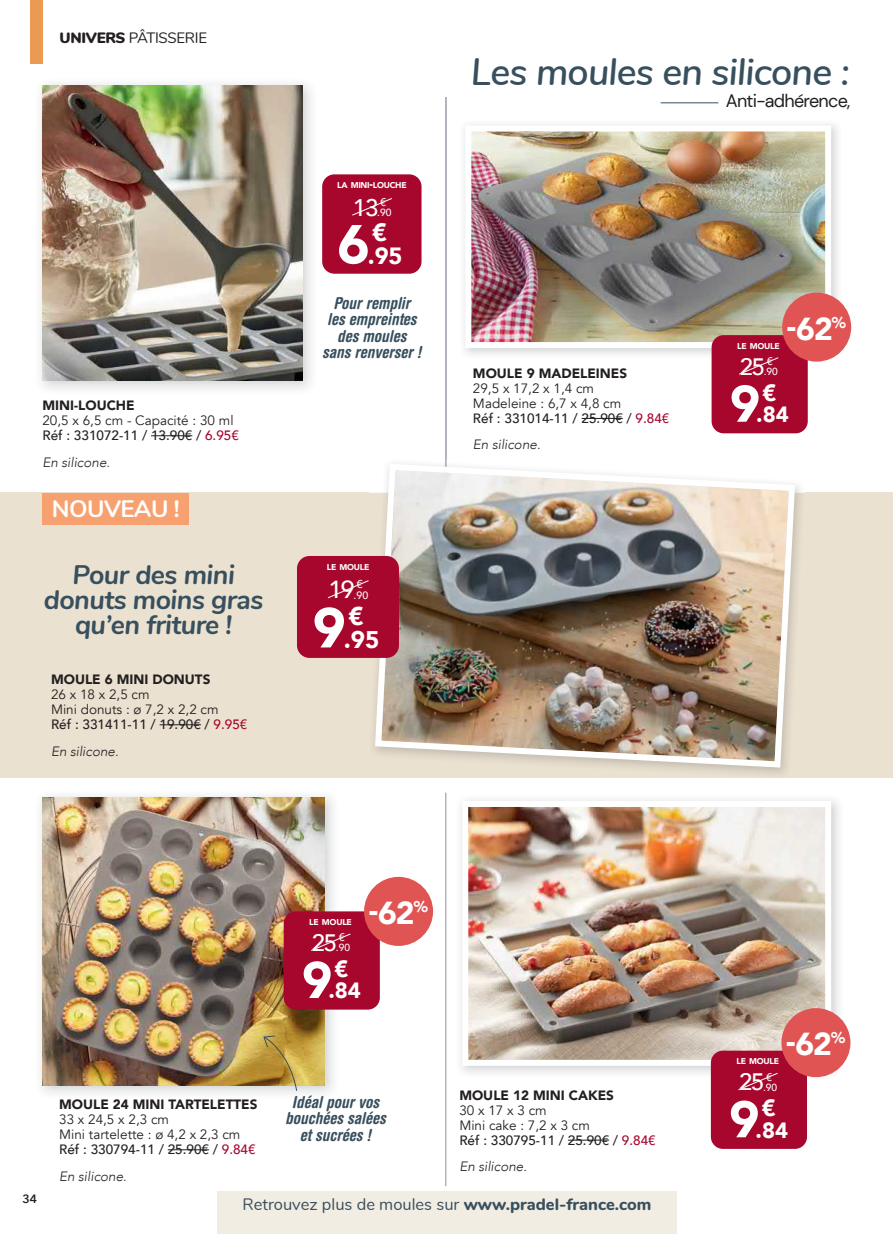
<style>
.page{position:relative;width:893px;height:1234px;background:#fff}
.page>*{position:absolute;margin:0;border:0;box-sizing:border-box;transform-origin:0 0}
.t1{font:900 55.8px "Avenir";color:#fff}
.t2{font:900 54.3px "Avenir";color:#fff}
.t3{font:900 51px "Avenir";color:#fff}
.t4{font:italic 600 37.5px "Nunito";letter-spacing:-.02em;color:#384f5e}
.t5{font:900 31.65px "Avenir";color:#fff}
.t6{font:italic 700 26.7px/25px "Nunito";letter-spacing:-.02em;color:#384f5e;text-align:center}
.t7{font:500 24.6px "Avenir";color:#fff}
.t8{font:500 24px "Avenir";color:#fff}
.t9{font:900 24px "Avenir";color:#fff}
.t10{font:700 23.85px "Nunito";letter-spacing:-.02em;color:#fff}
.t11{font:500 23.7px "Avenir";color:#fff}
.t12{font:900 23.4px "Avenir";color:#fff}
.t13{font:900 22.05px "Avenir";color:#fff}
.t14{font:18px "DM Sans";letter-spacing:-.04em;color:#231f20}
.t15{font:italic 700 condensed 16.5px/16.5px "Helvetica Rounded LT Std";color:#384f5e;text-align:center}
.t16{font:16.5px "Nunito";color:#384f5e}
.t17{font:15px "Nunito";letter-spacing:-.02em;color:#231f20}
.t18{font:13.5px/15px "Avenir";color:#231f20}
.t19{font:900 13.5px "Avenir";color:#231f20}
.t20{font:italic 300 13.5px "Avenir";color:#231f20}
.t21{font:600 12px "Avenir Next";color:#231f20}
.t22{font:500 10.65px "Avenir";color:#fff}
.t23{font:500 10.35px "Avenir";color:#fff}
.t24{font:500 10.2px "Avenir";color:#fff}
.t25{font:900 8.4px "Avenir";letter-spacing:-.03em;color:#fff}
.s1{font-weight:900}
.s2{font-weight:500}
.s3{font-weight:500;color:#a7062d}
.s4{font-size:12px}
.s5{font-weight:800}
</style>
<div class="page">
<div style="left:0;top:493px;width:893px;height:284px;background:#ebe1d0"></div>
<img style="left:462px;top:801px;width:381px;height:276px">
<img style="left:460px;top:799px;width:374px;height:269px">
<div style="left:30px;top:0;width:13px;height:64px;background:#ea9a53"></div>
<hr style="left:445px;top:98px;width:1px;height:375px;background:#b1b4bc">
<hr style="left:445px;top:792px;width:1px;height:393px;background:#b1b4bc">
<img style="left:40px;top:795px;width:299px;height:299px">
<img style="left:43px;top:797px;width:282px;height:287px">
<hr style="left:568px;top:1139px;width:41px;height:1px;background:#231f20">
<hr style="left:168px;top:1149px;width:41px;height:1px;background:#231f20">
<svg style="left:263px;top:1034px;width:34px;height:57px;background:#b79648"></svg>
<hr style="left:661px;top:102px;width:57px;height:1px;background:#384f5e">
<div style="left:284px;top:911px;width:96px;height:98px;background:#a7062d;border-radius:12px"></div>
<svg style="left:311px;top:933px;width:40px;height:18px"></svg>
<div style="left:711px;top:1050px;width:96px;height:98px;background:#a7062d;border-radius:12px"></div>
<svg style="left:738px;top:1072px;width:40px;height:18px"></svg>
<div style="left:781px;top:1007px;width:69px;height:69px;background:#e05553;border-radius:50%"></div>
<div style="left:364px;top:876px;width:69px;height:69px;background:#e05553;border-radius:50%"></div>
<img style="left:40px;top:83px;width:272px;height:306px">
<img style="left:43px;top:86px;width:259px;height:294px">
<hr style="left:151px;top:435px;width:41px;height:1px;background:#231f20">
<div style="left:322px;top:174px;width:99px;height:100px;background:#a7062d;border-radius:12px"></div>
<svg style="left:352px;top:198px;width:40px;height:18px"></svg>
<hr style="left:160px;top:724px;width:41px;height:1px;background:#231f20">
<img style="left:372px;top:460px;width:426px;height:310px">
<div style="left:217px;top:1191px;width:460px;height:42px;background:#f2ede3"></div>
<img style="left:466px;top:126px;width:376px;height:233px">
<img style="left:464px;top:124px;width:370px;height:227px">
<hr style="left:582px;top:418px;width:41px;height:1px;background:#231f20">
<div style="left:712px;top:335px;width:96px;height:98px;background:#a7062d;border-radius:12px"></div>
<svg style="left:739px;top:357px;width:40px;height:18px"></svg>
<div style="left:782px;top:292px;width:69px;height:69px;background:#e05553;border-radius:50%"></div>
<div style="left:43px;top:493px;width:146px;height:31px;background:#f8a170"></div>
<div style="left:297px;top:556px;width:102px;height:101px;background:#a7062d;border-radius:13px"></div>
<svg style="left:327px;top:580px;width:42px;height:18px"></svg>
<p class="t17" style="left:60px;top:27px;width:149px"><span class="s1">UNIVERS</span> PÂTISSERIE</p>
<p class="t19" style="left:42px;top:396px;width:94px">MINI-LOUCHE</p>
<p class="t18" style="left:42px;top:413px;width:198px">20,5 x 6,5 cm - Capacité : 30 ml<br><span class="s2">Réf : 331072-11 / 13.90€ /</span> <span class="s3">6.95€</span></p>
<p class="t20" style="left:42px;top:453px;width:69px">En silicone.</p>
<h3 class="t10" style="left:52px;top:492px;width:129px">NOUVEAU !</h3>
<h3 class="t6" style="left:44px;top:562px;width:221px">Pour des mini donuts moins gras qu’en friture !</h3>
<p class="t19" style="left:51px;top:670px;width:161px">MOULE 6 MINI DONUTS</p>
<p class="t18" style="left:51px;top:687px;width:198px">26 x 18 x 2,5 cm<br>Mini donuts : ø 7,2 x 2,2 cm<br><span class="s2">Réf : 331411-11 / 19.90€ /</span> <span class="s3">9.95€</span></p>
<p class="t20" style="left:51px;top:741px;width:69px">En silicone.</p>
<p class="t25" style="left:337px;top:180px;width:71px">LA MINI<span class="s4">-</span>LOUCHE</p>
<h3 class="t8" style="left:353px;top:192px;width:35px">13 <sup>€</sup></h3>
<p class="t23" style="left:377px;top:205px;width:16px">.90</p>
<h2 class="t2" style="left:337px;top:209px;width:51px">6 <sup>€</sup></h2>
<h3 class="t12" style="left:368px;top:240px;width:36px">.95</h3>
<p class="t15" style="left:322px;top:296px;width:101px">Pour remplir<br>les empreintes des moules sans renverser !</p>
<p class="t25" style="left:327px;top:561px;width:44px">LE MOULE</p>
<h3 class="t7" style="left:329px;top:573px;width:36px">19 <sup>€</sup></h3>
<p class="t22" style="left:353px;top:587px;width:16px">.90</p>
<h1 class="t1" style="left:313px;top:591px;width:52px">9 <sup>€</sup></h1>
<h3 class="t9" style="left:344px;top:623px;width:37px">.95</h3>
<h3 class="t4" style="left:471px;top:47px;width:380px">Les moules en silicone :</h3>
<h3 class="t14" style="left:726px;top:89px;width:126px">Anti-adhérence,</h3>
<p class="t19" style="left:473px;top:364px;width:156px">MOULE 9 MADELEINES</p>
<p class="t18" style="left:473px;top:381px;width:198px">29,5 x 17,2 x 1,4 cm<br>Madeleine : 6,7 x 4,8 cm<br><span class="s2">Réf : 331014-11 / 25.90€ /</span> <span class="s3">9.84€</span></p>
<p class="t20" style="left:473px;top:435px;width:69px">En silicone.</p>
<h3 class="t5" style="left:787px;top:308px;width:61px">-62<sup>%</sup></h3>
<p class="t25" style="left:737px;top:340px;width:44px">LE MOULE</p>
<h3 class="t3" style="left:730px;top:370px;width:48px">9 <sup>€</sup></h3>
<h3 class="t11" style="left:740px;top:351px;width:35px">25 <sup>€</sup></h3>
<p class="t24" style="left:764px;top:364px;width:16px">.90</p>
<h3 class="t13" style="left:756px;top:400px;width:34px">.84</h3>
<p class="t25" style="left:309px;top:916px;width:44px">LE MOULE</p>
<h3 class="t3" style="left:302px;top:946px;width:48px">9 <sup>€</sup></h3>
<h3 class="t11" style="left:312px;top:927px;width:35px">25 <sup>€</sup></h3>
<p class="t24" style="left:336px;top:940px;width:16px">.90</p>
<h3 class="t13" style="left:328px;top:976px;width:34px">.84</h3>
<h3 class="t5" style="left:369px;top:892px;width:61px">-62<sup>%</sup></h3>
<p class="t19" style="left:59px;top:1095px;width:200px">MOULE 24 MINI TARTELETTES</p>
<p class="t18" style="left:59px;top:1112px;width:198px">33 x 24,5 x 2,3 cm<br>Mini tartelette : ø 4,2 x 2,3 cm<br><span class="s2">Réf : 330794-11 / 25.90€ /</span> <span class="s3">9.84€</span></p>
<p class="t20" style="left:59px;top:1166px;width:69px">En silicone.</p>
<p class="t15" style="left:285px;top:1094px;width:102px">Idéal pour vos bouchées salées et sucrées !</p>
<p class="t19" style="left:459px;top:1085px;width:156px">MOULE 12 MINI CAKES</p>
<p class="t18" style="left:459px;top:1102px;width:198px">30 x 17 x 3 cm<br>Mini cake : 7,2 x 3 cm<br><span class="s2">Réf : 330795-11 / 25.90€ /</span> <span class="s3">9.84€</span></p>
<p class="t20" style="left:459px;top:1157px;width:69px">En silicone.</p>
<h3 class="t5" style="left:786px;top:1023px;width:61px">-62<sup>%</sup></h3>
<p class="t25" style="left:736px;top:1055px;width:44px">LE MOULE</p>
<h3 class="t3" style="left:729px;top:1085px;width:48px">9 <sup>€</sup></h3>
<h3 class="t11" style="left:739px;top:1066px;width:35px">25 <sup>€</sup></h3>
<p class="t24" style="left:763px;top:1080px;width:16px">.90</p>
<h3 class="t13" style="left:755px;top:1115px;width:34px">.84</h3>
<p class="t21" style="left:22px;top:1191px;width:16px">34</p>
<p class="t16" style="left:243px;top:1193px;width:410px">Retrouvez plus de moules sur <span class="s5">www.pradel-france.com</span></p>
</div>
